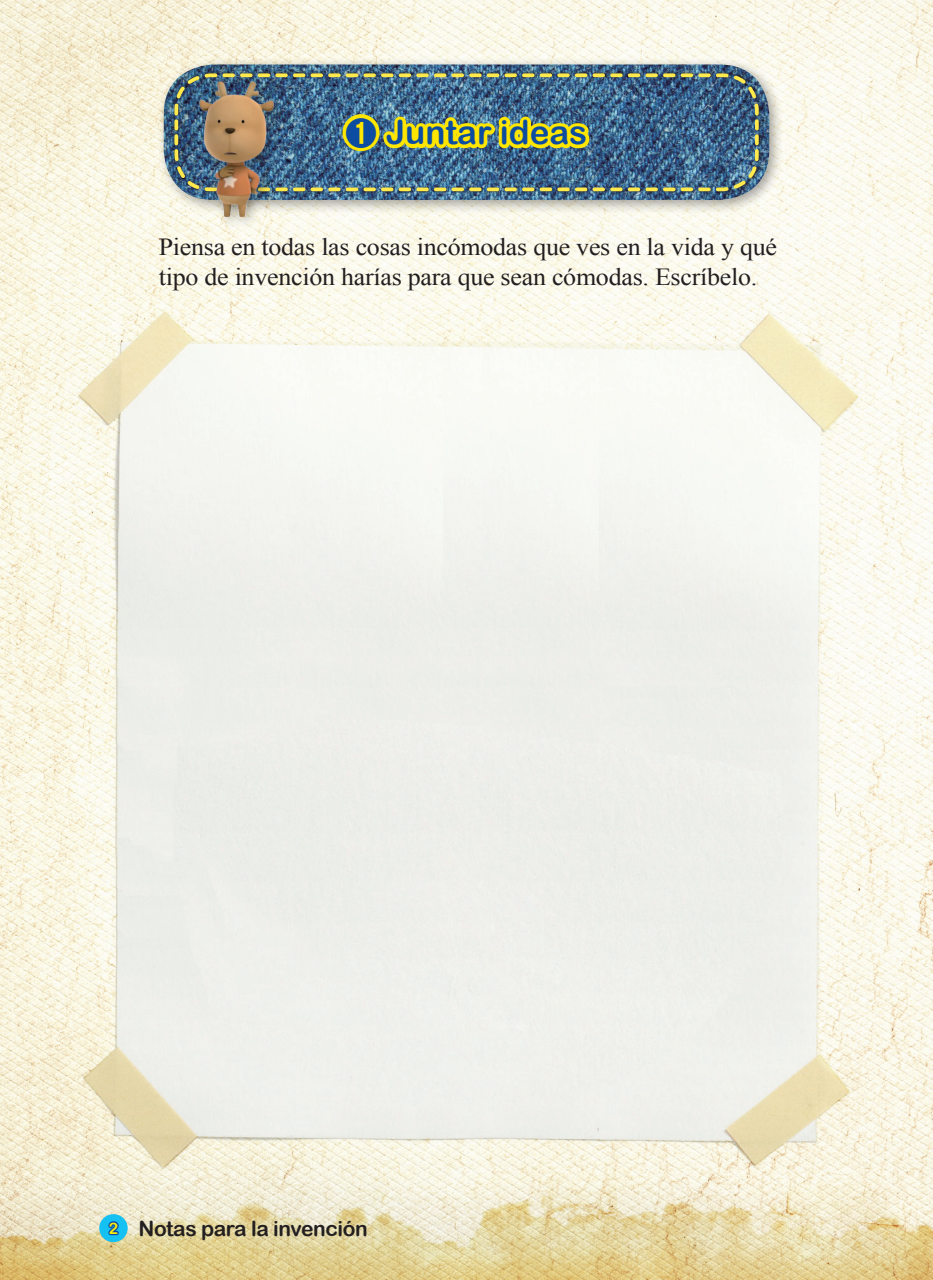
<style>
.page{position:relative;width:933px;height:1280px;background:#fff}
.page>*{position:absolute;margin:0;border:0;box-sizing:border-box;transform-origin:0 0}
.t1{font:33.25px "Arial Rounded MT Bold";color:#0d4da1}
.t2{font:24.5px/29.4px "Times New Roman";letter-spacing:-.01em;color:#231f20;scale:1.06 1}
.t3{font:21px "Arial Rounded MT Bold";letter-spacing:-.02em;color:#231f20}
.s1{font-family:"YDVYGO Std 35"}
.s2{font-size:15.75px;color:#fbef09}
</style>
<div class="page">
<img style="left:0;top:0;width:933px;height:1280px">
<div style="left:99px;top:1214px;width:29px;height:28px;background:#15c0f2;border-radius:50%"></div>
<svg style="left:108px;top:1221px;width:11px;height:15px"></svg>
<img style="left:50px;top:267px;width:833px;height:941px">
<img style="left:80px;top:312px;width:776px;height:855px">
<div style="left:157px;top:58px;width:626px;height:156px;background:#231f20;opacity:.4"></div>
<img style="left:164px;top:64px;width:605px;height:136px">
<img style="left:173px;top:72px;width:587px;height:121px">
<img style="left:339px;top:110px;width:256px;height:45px">
<div style="left:193px;top:75px;width:94px;height:155px;background:#231f20;opacity:.4"></div>
<img style="left:186px;top:66px;width:98px;height:161px">
<h1 class="t1" style="left:346px;top:113px;width:243px"><span class="s1">➊</span> Juntar ideas</h1>
<p class="t2" style="left:159px;top:232px;width:584px">Piensa en todas las cosas incómodas que ves en la vida y qué tipo de invención harías para que sean cómodas. Escríbelo.</p>
<p class="t3" style="left:109px;top:1216px;width:260px"><span class="s2">2</span> Notas para la invención</p>
</div>
